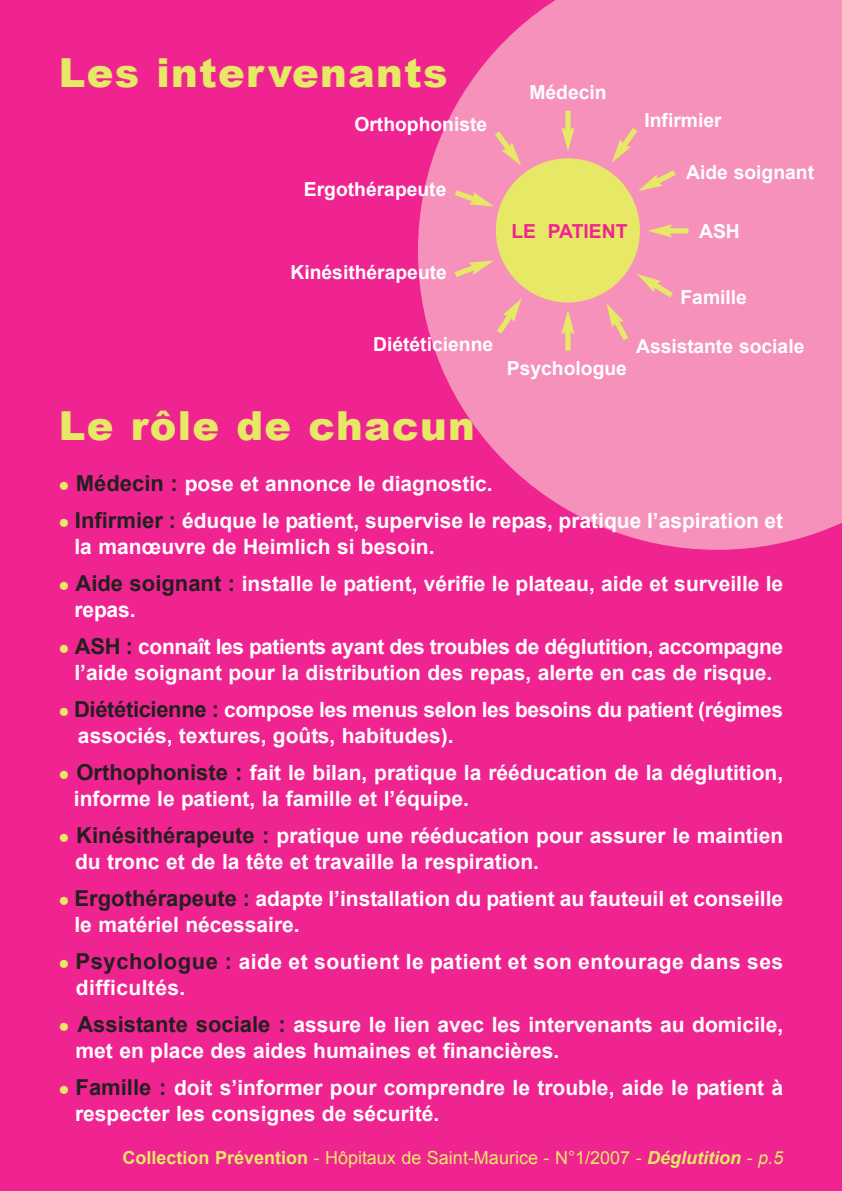
<style>
.page{position:relative;width:842px;height:1191px;background:#f02491}
.page>*{position:absolute;margin:0;border:0;box-sizing:border-box;transform-origin:0 0}
.t1{font:900 40px "Arial";letter-spacing:.035em;color:#e6e866}
.t2{font:700 21px/25.6px "Arial";color:#fff}
.t3{font:700 21px/25.6px "Arial";letter-spacing:.025em;color:#fff}
.t4{font:700 19.2px "Arial";color:#fff}
.t5{font:700 19.2px "Arial";color:#f02491}
.t6{font:18px "Arial";color:#e6e866}
.s1{color:#e6e866}
.s2{font-size:22px;color:#241f1f}
.s3{font-weight:700}
.s4{font-weight:700;font-style:italic}
.s5{font-style:italic}
</style>
<div class="page">
<svg style="left:418px;top:0;width:424px;height:550px;fill:#f691bc"></svg>
<div style="left:496px;top:158px;width:144px;height:144px;background:#e6e866;border-radius:50%"></div>
<div style="left:565px;top:111px;width:6px;height:21px;background:#e6e866"></div>
<svg style="left:561px;top:127px;width:13px;height:25px"></svg>
<svg style="left:490px;top:126px;width:31px;height:40px"></svg>
<svg style="left:449px;top:186px;width:45px;height:20px"></svg>
<svg style="left:449px;top:260px;width:45px;height:21px"></svg>
<svg style="left:492px;top:298px;width:30px;height:41px"></svg>
<div style="left:565px;top:329px;width:6px;height:22px;background:#e6e866"></div>
<svg style="left:561px;top:310px;width:13px;height:24px"></svg>
<svg style="left:606px;top:274px;width:73px;height:72px"></svg>
<div style="left:667px;top:228px;width:21px;height:5px;background:#e6e866"></div>
<svg style="left:648px;top:224px;width:24px;height:13px"></svg>
<svg style="left:612px;top:122px;width:70px;height:69px"></svg>
<h1 class="t1" style="left:59px;top:43px;width:390px">Les intervenants</h1>
<p class="t4" style="left:354px;top:114px;width:134px">Orthophoniste</p>
<p class="t4" style="left:304px;top:179px;width:144px">Ergothérapeute</p>
<p class="t4" style="left:290px;top:262px;width:158px">Kinésithérapeute</p>
<p class="t4" style="left:373px;top:333px;width:122px">Diététicienne</p>
<p class="t4" style="left:529px;top:82px;width:79px">Médecin</p>
<p class="t5" style="left:511px;top:220px;width:118px">LE PATIENT</p>
<p class="t4" style="left:644px;top:110px;width:79px">Infirmier</p>
<p class="t4" style="left:686px;top:161px;width:130px">Aide soignant</p>
<p class="t4" style="left:699px;top:221px;width:42px">ASH</p>
<p class="t4" style="left:680px;top:287px;width:68px">Famille</p>
<p class="t4" style="left:507px;top:358px;width:122px">Psychologue</p>
<p class="t4" style="left:636px;top:336px;width:170px">Assistante sociale</p>
<h1 class="t1" style="left:59px;top:395px;width:418px">Le rôle de chacun</h1>
<p class="t2" style="left:59px;top:470px;width:436px"><span class="s1">●</span> <span class="s2">Médecin :</span> pose et annonce le diagnostic.</p>
<p class="t2" style="left:74px;top:508px;width:710px;text-indent:-16px"><span class="s1">●</span> <span class="s2">Infirmier :</span> éduque le patient, supervise le repas, pratique l’aspiration et la manœuvre de Heimlich si besoin.</p>
<p class="t2" style="left:74px;top:571px;width:710px;text-indent:-16px"><span class="s1">●</span> <span class="s2">Aide soignant :</span> installe le patient, vérifie le plateau, aide et surveille le repas.</p>
<p class="t2" style="left:59px;top:634px;width:726px;text-align:center"><span class="s1">●</span> <span class="s2">ASH :</span> connaît les patients ayant des troubles de déglutition, accompagne l’aide soignant pour la distribution des repas, alerte en cas de risque.</p>
<p class="t2" style="left:78px;top:697px;width:707px;text-indent:-19px"><span class="s1">●</span> <span class="s2">Diététicienne :</span> compose les menus selon les besoins du patient (régimes associés, textures, goûts, habitudes).</p>
<p class="t2" style="left:74px;top:760px;width:711px;text-indent:-15px"><span class="s1">●</span> <span class="s2">Orthophoniste :</span> fait le bilan, pratique la rééducation de la déglutition, informe le patient, la famille et l’équipe.</p>
<p class="t2" style="left:75px;top:823px;width:710px;text-indent:-16px"><span class="s1">●</span> <span class="s2">Kinésithérapeute :</span> pratique une rééducation pour assurer le maintien du tronc et de la tête et travaille la respiration.</p>
<p class="t2" style="left:74px;top:886px;width:710px;text-indent:-16px"><span class="s1">●</span> <span class="s2">Ergothérapeute :</span> adapte l’installation du patient au fauteuil et conseille le matériel nécessaire.</p>
<p class="t3" style="left:76px;top:949px;width:709px;text-indent:-17px"><span class="s1">●</span> <span class="s2">Psychologue :</span> aide et soutient le patient et son entourage dans ses difficultés.</p>
<p class="t2" style="left:76px;top:1012px;width:709px;text-indent:-17px"><span class="s1">●</span> <span class="s2">Assistante sociale :</span> assure le lien avec les intervenants au domicile, met en place des aides humaines et financières.</p>
<p class="t2" style="left:75px;top:1074px;width:710px;text-indent:-16px"><span class="s1">●</span> <span class="s2">Famille :</span> doit s’informer pour comprendre le trouble, aide le patient à respecter les consignes de sécurité.</p>
<p class="t6" style="left:123px;top:1147px;width:662px"><span class="s3">Collection Prévention</span> - Hôpitaux de Saint-Maurice - N°1/2007 - <span class="s4">Déglutition</span> - <span class="s5">p.5</span></p>
</div>
